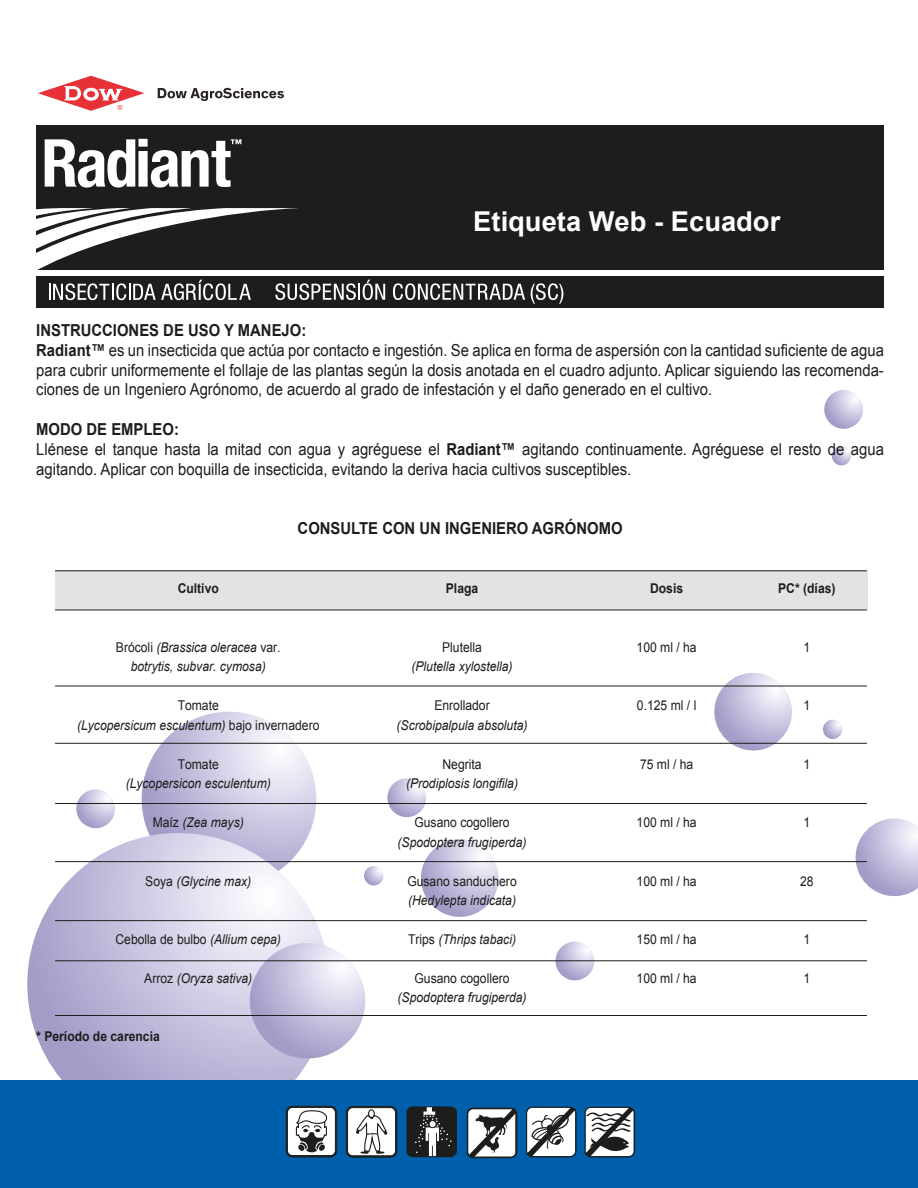
<style>
.page{position:relative;width:918px;height:1188px;background:#fff}
.page>*{position:absolute;margin:0;border:0;box-sizing:border-box;transform-origin:0 0}
.t1{font:700 27.3px "Arial";color:#fff}
.t2{font:16.5px/19.8px "Arial";color:#1d1d1b;scale:.9 1}
.t3{font:700 16.5px "Arial";color:#1d1d1b;scale:.9 1}
.t4{font:italic 13.5px "Arial";color:#1d1d1b;scale:.9 1}
.t5{font:13.5px "Arial";color:#1d1d1b;scale:.9 1}
.t6{font:700 13.5px "Arial";color:#1d1d1b;scale:.9 1}
.s1{font-weight:700}
.s2{font-style:normal}
.s3{font-style:italic}
</style>
<div class="page">
<svg style="left:142px;top:712px;width:174px;height:174px"></svg>
<svg style="left:27px;top:833px;width:303px;height:302px"></svg>
<svg style="left:250px;top:943px;width:115px;height:116px"></svg>
<svg style="left:421px;top:839px;width:78px;height:78px"></svg>
<svg style="left:714px;top:673px;width:78px;height:78px"></svg>
<svg style="left:856px;top:818px;width:62px;height:78px"></svg>
<svg style="left:387px;top:778px;width:39px;height:39px"></svg>
<svg style="left:556px;top:942px;width:38px;height:38px"></svg>
<svg style="left:76px;top:789px;width:39px;height:39px"></svg>
<svg style="left:824px;top:390px;width:39px;height:39px"></svg>
<svg style="left:832px;top:446px;width:19px;height:19px"></svg>
<svg style="left:823px;top:720px;width:19px;height:19px"></svg>
<svg style="left:364px;top:866px;width:19px;height:20px"></svg>
<div style="left:0;top:1081px;width:918px;height:107px;background:#005faa"></div>
<div style="left:55px;top:571px;width:812px;height:39px;background:#e3e3e3"></div>
<hr style="left:55px;top:571px;width:812px;height:1px;background:#1d1d1b">
<hr style="left:55px;top:610px;width:812px;height:1px;background:#1d1d1b">
<hr style="left:55px;top:686px;width:812px;height:1px;background:#1d1d1b">
<hr style="left:55px;top:743px;width:812px;height:1px;background:#1d1d1b">
<hr style="left:55px;top:803px;width:812px;height:1px;background:#1d1d1b">
<hr style="left:55px;top:861px;width:812px;height:1px;background:#1d1d1b">
<hr style="left:55px;top:920px;width:812px;height:1px;background:#1d1d1b">
<hr style="left:55px;top:961px;width:812px;height:1px;background:#1d1d1b">
<hr style="left:55px;top:1015px;width:812px;height:1px;background:#1d1d1b">
<svg style="left:346px;top:1106px;width:51px;height:51px"></svg>
<svg style="left:286px;top:1106px;width:51px;height:51px"></svg>
<svg style="left:406px;top:1106px;width:51px;height:51px"></svg>
<svg style="left:467px;top:1108px;width:50px;height:50px"></svg>
<svg style="left:585px;top:1107px;width:50px;height:50px"></svg>
<svg style="left:526px;top:1107px;width:51px;height:50px"></svg>
<div style="left:37px;top:125px;width:847px;height:182px;background:#1d1d1b"></div>
<div style="left:36px;top:270px;width:852px;height:6px;background:#fff"></div>
<svg style="left:158px;top:88px;width:126px;height:13px"></svg>
<svg style="left:38px;top:76px;width:106px;height:35px"></svg>
<svg style="left:393px;top:283px;width:132px;height:17px"></svg>
<svg style="left:531px;top:283px;width:32px;height:21px"></svg>
<svg style="left:36px;top:208px;width:349px;height:92px"></svg>
<svg style="left:45px;top:139px;width:196px;height:49px"></svg>
<h1 class="t1" style="left:473px;top:203px;width:309px">Etiqueta Web - Ecuador</h1>
<p class="t2" style="left:36px;top:320px;width:943px"><span class="s1">INSTRUCCIONES DE USO Y MANEJO:<br>Radiant™</span> es un insecticida que actúa por contacto e ingestión. Se aplica en forma de aspersión con la cantidad suficiente de agua para cubrir uniformemente el follaje de las plantas según la dosis anotada en el cuadro adjunto. Aplicar siguiendo las recomenda&shy;ciones de un Ingeniero Agrónomo, de acuerdo al grado de infestación y el daño generado en el cultivo.</p>
<p class="t2" style="left:36px;top:419px;width:943px"><span class="s1">MODO DE EMPLEO:<br></span>Llénese el tanque hasta la mitad con agua y agréguese el <span class="s1">Radiant™</span> agitando continuamente. Agréguese el resto de agua agitando. Aplicar con boquilla de insecticida, evitando la deriva hacia cultivos susceptibles.</p>
<p class="t3" style="left:298px;top:517px;width:363px">CONSULTE CON UN INGENIERO AGRÓNOMO</p>
<p class="t6" style="left:178px;top:579px;width:47px">Cultivo</p>
<p class="t6" style="left:446px;top:579px;width:38px">Plaga</p>
<p class="t6" style="left:650px;top:579px;width:38px">Dosis</p>
<p class="t6" style="left:778px;top:579px;width:65px">PC* (días)</p>
<p class="t4" style="left:116px;top:638px;width:185px"><span class="s2">Brócoli</span> (Brassica oleracea <span class="s2">var.</span></p>
<p class="t5" style="left:442px;top:638px;width:46px">Plutella</p>
<p class="t5" style="left:637px;top:638px;width:68px">100 ml / ha</p>
<p class="t5" style="left:804px;top:638px;width:9px">1</p>
<p class="t4" style="left:131px;top:658px;width:152px">botrytis, subvar. cymosa)</p>
<p class="t4" style="left:411px;top:658px;width:114px">(Plutella xylostella)</p>
<p class="t5" style="left:178px;top:696px;width:47px">Tomate</p>
<p class="t5" style="left:434px;top:696px;width:63px">Enrollador</p>
<p class="t5" style="left:637px;top:696px;width:68px">0.125 ml / l</p>
<p class="t5" style="left:804px;top:696px;width:9px">1</p>
<p class="t4" style="left:77px;top:716px;width:271px">(Lycopersicum esculentum) <span class="s2">bajo invernadero</span></p>
<p class="t4" style="left:397px;top:716px;width:147px">(Scrobipalpula absoluta)</p>
<p class="t5" style="left:178px;top:755px;width:47px">Tomate</p>
<p class="t5" style="left:442px;top:755px;width:45px">Negrita</p>
<p class="t5" style="left:640px;top:755px;width:61px">75 ml / ha</p>
<p class="t5" style="left:804px;top:755px;width:9px">1</p>
<p class="t4" style="left:126px;top:775px;width:163px">(Lycopersicon esculentum)</p>
<p class="t4" style="left:406px;top:775px;width:126px">(Prodiplosis longifila)</p>
<p class="t4" style="left:153px;top:814px;width:103px"><span class="s2">Maíz</span> (Zea mays)</p>
<p class="t5" style="left:414px;top:813px;width:107px">Gusano cogollero</p>
<p class="t5" style="left:637px;top:813px;width:68px">100 ml / ha</p>
<p class="t5" style="left:803px;top:813px;width:9px">1</p>
<p class="t4" style="left:398px;top:833px;width:145px">(Spodoptera frugiperda)</p>
<p class="t4" style="left:145px;top:872px;width:119px"><span class="s2">Soya</span> (Glycine max)</p>
<p class="t5" style="left:407px;top:872px;width:123px">Gusano sanduchero</p>
<p class="t5" style="left:637px;top:872px;width:68px">100 ml / ha</p>
<p class="t5" style="left:800px;top:872px;width:17px">28</p>
<p class="t4" style="left:408px;top:892px;width:122px">(Hedylepta indicata)</p>
<p class="t5" style="left:116px;top:930px;width:185px">Cebolla de bulbo <span class="s3">(Allium cepa)</span></p>
<p class="t4" style="left:408px;top:931px;width:122px"><span class="s2">Trips</span> (Thrips tabaci)</p>
<p class="t5" style="left:637px;top:930px;width:68px">150 ml / ha</p>
<p class="t5" style="left:804px;top:930px;width:9px">1</p>
<p class="t4" style="left:144px;top:970px;width:122px"><span class="s2">Arroz</span> (Oryza sativa)</p>
<p class="t5" style="left:414px;top:969px;width:107px">Gusano cogollero</p>
<p class="t5" style="left:637px;top:969px;width:68px">100 ml / ha</p>
<p class="t5" style="left:804px;top:969px;width:9px">1</p>
<p class="t4" style="left:398px;top:989px;width:145px">(Spodoptera frugiperda)</p>
<p class="t6" style="left:36px;top:1028px;width:139px">* Período de carencia</p>
</div>
